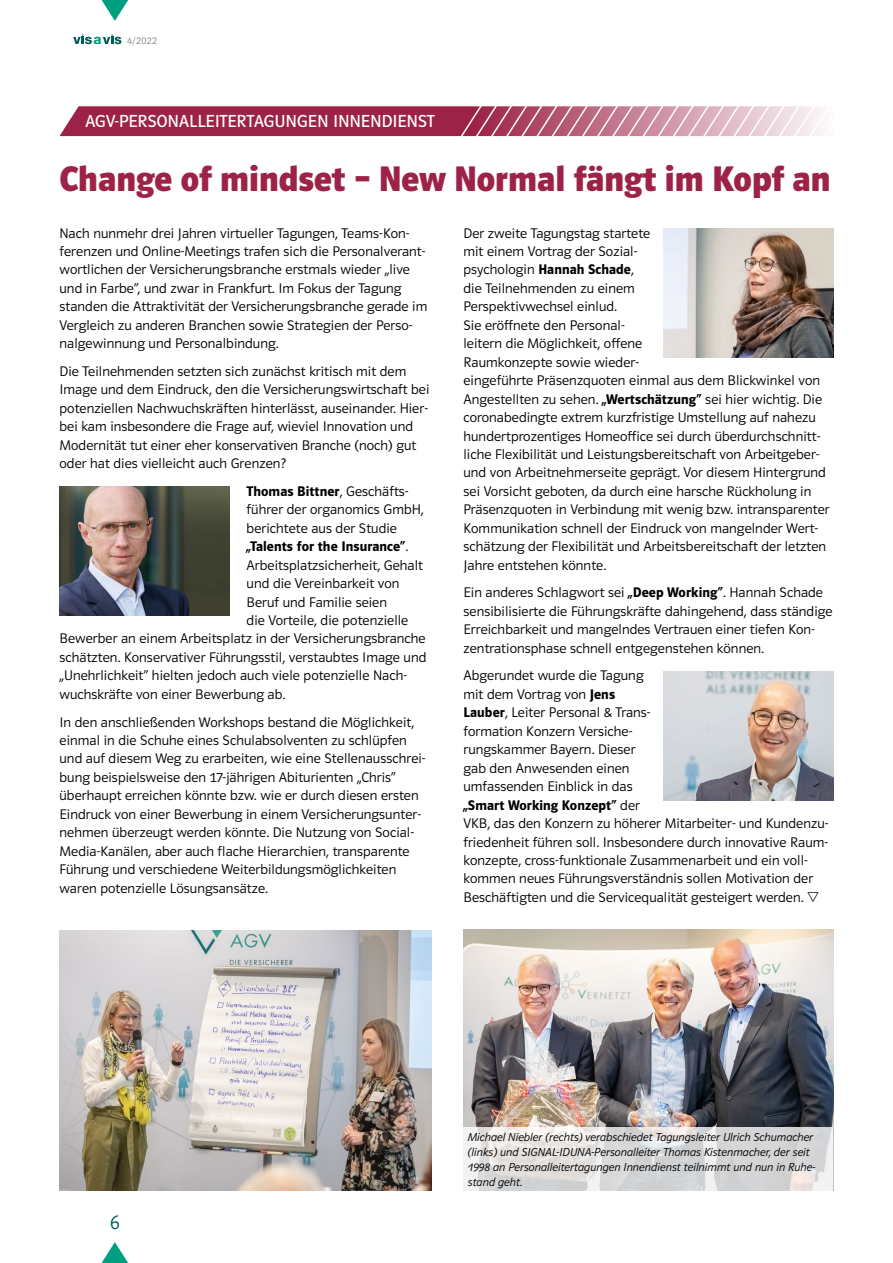
<style>
.page{position:relative;width:893px;height:1263px;background:#fff}
.page>*{position:absolute;margin:0;border:0;box-sizing:border-box;transform-origin:0 0}
.t1{font:36.75px "Polo 11 Fett";color:#9d2247}
.t2{font:21px "Polo 11 Leicht";color:#005e56;scale:.93 1}
.t3{font:18px "Polo 11 Buch";color:#fff}
.t4{font:14.4px/18.5px "Polo 11 Leicht";letter-spacing:.005em;color:#000}
.t5{font:14.4px "Polo 11 Halbfett";letter-spacing:.005em;color:#000}
.t6{font:800 13.65px "Helvetica Neue";color:#009f82}
.t7{font:12px/15px "Polo 11 Kursiv Leicht";letter-spacing:.005em;color:#000}
.t8{font:10.5px "Polo 11 Leicht";color:#878786}
.s1{font-family:"Polo 11 Leicht"}
.s2{font-family:"Polo 11 Halbfett"}
</style>
<div class="page">
<svg style="left:73px;top:35px;width:19px;height:9px"></svg>
<svg style="left:103px;top:35px;width:18px;height:9px"></svg>
<svg style="left:101px;top:0;width:27px;height:21px"></svg>
<svg style="left:101px;top:1242px;width:27px;height:21px"></svg>
<svg style="left:60px;top:106px;width:762px;height:30px;background:#b65c77"></svg>
<img style="left:663px;top:228px;width:170px;height:129px">
<img style="left:663px;top:671px;width:170px;height:129px">
<img style="left:463px;top:930px;width:370px;height:197px">
<img style="left:60px;top:930px;width:371px;height:261px">
<img style="left:60px;top:487px;width:170px;height:129px">
<svg style="left:463px;top:1127px;width:370px;height:64px"></svg>
<p class="t6" style="left:94px;top:31px;width:10px">a</p>
<p class="t8" style="left:127px;top:35px;width:31px">4/2022</p>
<p class="t3" style="left:85px;top:111px;width:351px">AGV-PERSONALLEITERTAGUNGEN INNENDIENST</p>
<h1 class="t1" style="left:60px;top:158px;width:773px">Change of mindset – New Normal fängt im Kopf an</h1>
<p class="t4" style="left:60px;top:224px;width:369px">Nach nunmehr drei Jahren virtueller Tagungen, Teams-Kon&shy;ferenzen und Online-Meetings trafen sich die Personalverant&shy;wortlichen der Versicherungsbranche erstmals wieder „live und in Farbe“, und zwar in Frankfurt. Im Fokus der Tagung standen die Attraktivität der Versicherungsbranche gerade im Vergleich zu anderen Branchen sowie Strategien der Perso&shy;nalgewinnung und Personalbindung.</p>
<p class="t4" style="left:60px;top:362px;width:371px">Die Teilnehmenden setzten sich zunächst kritisch mit dem Image und dem Eindruck, den die Versicherungswirtschaft bei potenziellen Nachwuchskräften hinterlässt, auseinander. Hier&shy;bei kam insbesondere die Frage auf, wieviel Innovation und Modernität tut einer eher konservativen Branche (noch) gut oder hat dies vielleicht auch Grenzen?</p>
<p class="t5" style="left:247px;top:483px;width:163px">Thomas Bittner<span class="s1">, Geschäfts-</span></p>
<p class="t4" style="left:247px;top:500px;width:179px">führer der organomics GmbH, berichtete aus der Studie</p>
<p class="t5" style="left:247px;top:538px;width:163px">„Talents for the Insurance“<span class="s1">.</span></p>
<p class="t4" style="left:247px;top:556px;width:178px">Arbeitsplatzsicherheit, Gehalt</p>
<p class="t4" style="left:247px;top:574px;width:154px">und die Vereinbarkeit von</p>
<p class="t4" style="left:247px;top:593px;width:142px">Beruf und Familie seien</p>
<p class="t4" style="left:247px;top:611px;width:163px">die Vorteile, die potenzielle</p>
<p class="t4" style="left:60px;top:629px;width:368px">Bewerber an einem Arbeitsplatz in der Versicherungsbranche</p>
<p class="t4" style="left:60px;top:648px;width:368px">schätzten. Konservativer Führungsstil, verstaubtes Image und</p>
<p class="t4" style="left:60px;top:666px;width:349px">„Unehrlichkeit“ hielten jedoch auch viele potenzielle Nach-</p>
<p class="t4" style="left:60px;top:685px;width:227px">wuchskräfte von einer Bewerbung ab.</p>
<p class="t4" style="left:60px;top:713px;width:368px">In den anschließenden Workshops bestand die Möglichkeit, einmal in die Schuhe eines Schulabsolventen zu schlüpfen und auf diesem Weg zu erarbeiten, wie eine Stellenausschrei&shy;bung beispielsweise den 17-jährigen Abiturienten „Chris“ überhaupt erreichen könnte bzw. wie er durch diesen ersten Eindruck von einer Bewerbung in einem Versicherungsunter&shy;nehmen überzeugt werden könnte. Die Nutzung von Social-Media-Kanälen, aber auch flache Hierarchien, transparente Führung und verschiedene Weiterbildungsmöglichkeiten waren potenzielle Lösungsansätze.</p>
<p class="t4" style="left:463px;top:224px;width:368px">Der zweite Tagungstag startete<br>mit einem Vortrag der Sozial-<br>psychologin <span class="s2">Hannah Schade</span>,<br>die Teilnehmenden zu einem<br>Perspektivwechsel einlud.<br>Sie eröffnete den Personal-<br>leitern die Möglichkeit, offene<br>Raumkonzepte sowie wieder-<br>eingeführte Präsenzquoten einmal aus dem Blickwinkel von Angestellten zu sehen. <span class="s2">„Wertschätzung“</span> sei hier wichtig. Die coronabedingte extrem kurzfristige Umstellung auf nahezu hundertprozentiges Homeoffice sei durch überdurchschnitt&shy;liche Flexibilität und Leistungsbereitschaft von Arbeitgeber&shy;und von Arbeitnehmerseite geprägt. Vor diesem Hintergrund sei Vorsicht geboten, da durch eine harsche Rückholung in Präsenzquoten in Verbindung mit wenig bzw. intransparenter Kommunikation schnell der Eindruck von mangelnder Wert&shy;schätzung der Flexibilität und Arbeitsbereitschaft der letzten Jahre entstehen könnte.</p>
<p class="t4" style="left:463px;top:583px;width:371px">Ein anderes Schlagwort sei <span class="s2">„Deep Working“</span>. Hannah Schade sensibilisierte die Führungskräfte dahingehend, dass ständige Erreichbarkeit und mangelndes Vertrauen einer tiefen Kon&shy;zentrationsphase schnell entgegenstehen können.</p>
<p class="t4" style="left:463px;top:666px;width:189px">Abgerundet wurde die Tagung mit dem Vortrag von <span class="s2">Jens<br>Lauber</span>, Leiter Personal &amp; Trans&shy;formation Konzern Versiche&shy;rungskammer Bayern. Dieser gab den Anwesenden einen umfassenden Einblick in das</p>
<p class="t5" style="left:463px;top:797px;width:178px">„Smart Working Konzept“ <span class="s1">der</span></p>
<p class="t4" style="left:463px;top:814px;width:367px">VKB, das den Konzern zu höherer Mitarbeiter- und Kundenzu&shy;friedenheit führen soll. Insbesondere durch innovative Raum&shy;konzepte, cross-funktionale Zusammenarbeit und ein voll&shy;kommen neues Führungsverständnis sollen Motivation der Beschäftigten und die Servicequalität gesteigert werden.</p>
<h2 class="t2" style="left:110px;top:1210px;width:11px">6</h2>
<p class="t7" style="left:468px;top:1129px;width:349px">Michael Niebler (rechts) verabschiedet Tagungsleiter Ulrich Schumacher (links) und SIGNAL-IDUNA-Personalleiter Thomas Kistenmacher, der seit 1998 an Personalleitertagungen Innendienst teilnimmt und nun in Ruhe&shy;stand geht.</p>
</div>
